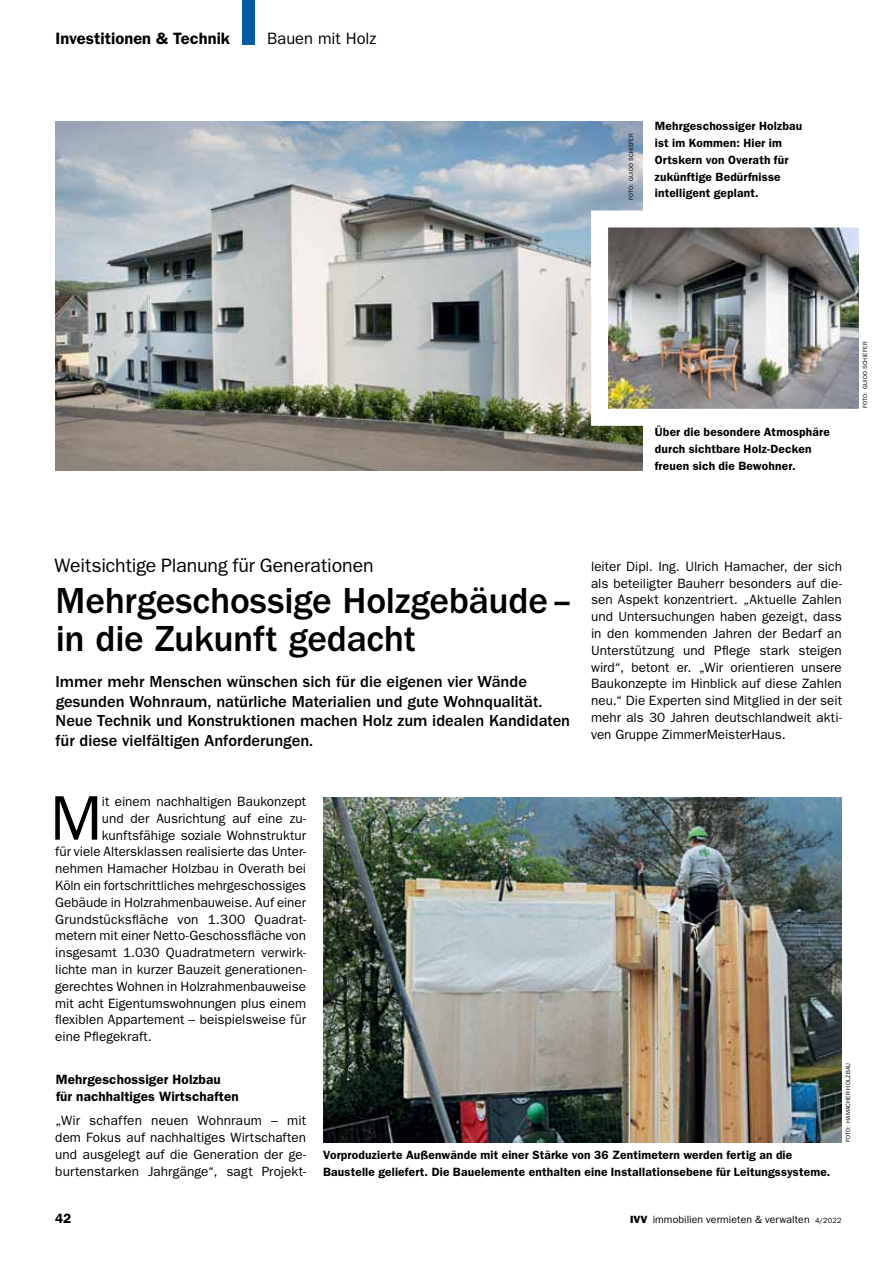
<style>
.page{position:relative;width:893px;height:1263px;background:#fff}
.page>*{position:absolute;margin:0;border:0;box-sizing:border-box;transform-origin:0 0}
.t1{font:63.3px "ITC Franklin Gothic Std";color:#000}
.t2{font:500 37.5px/37.5px "ITC Franklin Gothic Std";letter-spacing:-.01em;color:#000}
.t3{font:19.5px "ITC Franklin Gothic Std";letter-spacing:-.005em;color:#000}
.t4{font:500 16.5px/19.5px "ITC Franklin Gothic Std";letter-spacing:-.005em;color:#000}
.t5{font:600 16.5px "ITC Franklin Gothic Std";color:#000}
.t6{font:16.5px "ITC Franklin Gothic Std";color:#000}
.t7{font:13.5px/16.8px "ITC Franklin Gothic Std";color:#000;text-align:justify}
.t8{font:600 13.5px/16.8px "ITC Franklin Gothic Std";letter-spacing:.01em;color:#000}
.t9{font:600 12px/16.8px "ITC Franklin Gothic Std";letter-spacing:.015em;color:#000}
.t10{font:10.5px "ITC Franklin Gothic Std";letter-spacing:.005em;color:#000}
.t11{font:6px "ITC Franklin Gothic Std";letter-spacing:.03em;color:#000}
.s1{font-size:13.05px}
.s2{font-family:"ITC Franklin Gothic Std Hvy"}
.s3{font-size:7.5px}
</style>
<div class="page">
<img style="left:55px;top:121px;width:587px;height:349px">
<img style="left:323px;top:797px;width:519px;height:345px">
<img style="left:609px;top:228px;width:249px;height:180px">
<p class="t5" style="left:56px;top:29px;width:176px">Investitionen &amp; Technik</p>
<p class="t6" style="left:267px;top:29px;width:111px">Bauen mit Holz</p>
<p class="t11" style="left:628px;top:200px;width:68px;rotate:-90deg">FOTO: Guido Schiefer</p>
<p class="t9" style="left:655px;top:118px;width:149px">Mehrgeschossiger Holzbau ist im Kommen: Hier im<br>Ortskern von Overath für zukünftige Bedürfnisse intelligent geplant.</p>
<p class="t9" style="left:655px;top:424px;width:176px">Über die besondere Atmosphäre durch sichtbare Holz-Decken freuen sich die Bewohner.</p>
<p class="t11" style="left:862px;top:408px;width:68px;rotate:-90deg">FOTO: Guido Schiefer</p>
<h3 class="t3" style="left:55px;top:554px;width:321px">Weitsichtige Planung für Generationen</h3>
<h2 class="t2" style="left:56px;top:582px;width:517px">Mehrgeschossige Holzgebäude– in die Zukunft gedacht</h2>
<p class="t4" style="left:55px;top:672px;width:516px">Immer mehr Menschen wünschen sich für die eigenen vier Wände gesunden Wohnraum, natürliche Materialien und gute Wohnqualität.<br>Neue Technik und Konstruktionen machen Holz zum idealen Kandidaten für diese vielfältigen Anforderungen.</p>
<p class="t7" style="left:591px;top:558px;width:252px">leiter Dipl. Ing. Ulrich Hamacher, der sich als beteiligter Bauherr besonders auf die&shy;sen Aspekt konzentriert. „Aktuelle Zahlen und Untersuchungen haben gezeigt, dass in den kommenden Jahren der Bedarf an Unterstützung und Pflege stark steigen wird“, betont er. „Wir orientieren unsere Baukonzepte im Hinblick auf diese Zahlen neu.“ Die Experten sind Mitglied in der seit mehr als 30 Jahren deutschlandweit akti&shy;ven Gruppe ZimmerMeisterHaus.</p>
<h1 class="t1" style="left:50px;top:782px;width:53px">M</h1>
<p class="t7" style="left:102px;top:793px;width:206px"><span class="s1">i</span>t einem nachhaltigen Baukonzept</p>
<p class="t7" style="left:102px;top:810px;width:206px">und der Ausrichtung auf eine zu-</p>
<p class="t7" style="left:102px;top:827px;width:206px">kunftsfähige soziale Wohnstruktur</p>
<p class="t7" style="left:55px;top:843px;width:252px">für viele Altersklassen realisierte das Unter-</p>
<p class="t7" style="left:55px;top:860px;width:252px">nehmen Hamacher Holzbau in Overath bei</p>
<p class="t7" style="left:55px;top:877px;width:252px">Köln ein fortschrittliches mehrgeschossiges</p>
<p class="t7" style="left:55px;top:894px;width:252px">Gebäude in Holzrahmenbauweise. Auf einer</p>
<p class="t7" style="left:55px;top:911px;width:252px">Grundstücksfläche von 1.300 Quadrat-</p>
<p class="t7" style="left:55px;top:927px;width:252px">metern mit einer Netto-Geschossfläche von</p>
<p class="t7" style="left:55px;top:944px;width:252px">insgesamt 1.030 Quadratmetern verwirk-</p>
<p class="t7" style="left:55px;top:961px;width:252px">lichte man in kurzer Bauzeit generationen-</p>
<p class="t7" style="left:55px;top:978px;width:252px">gerechtes Wohnen in Holzrahmenbauweise</p>
<p class="t7" style="left:55px;top:995px;width:252px">mit acht Eigentumswohnungen plus einem</p>
<p class="t7" style="left:55px;top:1011px;width:252px">flexiblen Appartement – beispielsweise für</p>
<p class="t7" style="left:55px;top:1028px;width:98px">eine Pflegekraft.</p>
<p class="t8" style="left:56px;top:1071px;width:184px">Mehrgeschossiger Holzbau für nachhaltiges Wirtschaften</p>
<p class="t7" style="left:55px;top:1112px;width:252px">„Wir schaffen neuen Wohnraum – mit dem Fokus auf nachhaltiges Wirtschaften und ausgelegt auf die Generation der ge&shy;burtenstarken Jahrgänge“, sagt Projekt-</p>
<p class="t8" style="left:55px;top:1210px;width:18px">42</p>
<p class="t9" style="left:323px;top:1146px;width:509px">Vorproduzierte Außenwände mit einer Stärke von 36 Zentimetern werden fertig an die<br>Baustelle geliefert. Die Bauelemente enthalten eine Installationsebene für Leitungssysteme.</p>
<p class="t11" style="left:845px;top:1142px;width:80px;rotate:-90deg">FOTO: Hamacher Holzbau</p>
<p class="t10" style="left:630px;top:1214px;width:213px"><span class="s2">IVV</span> immobilien vermieten &amp; verwalten <span class="s3">4/2022</span></p>
</div>
